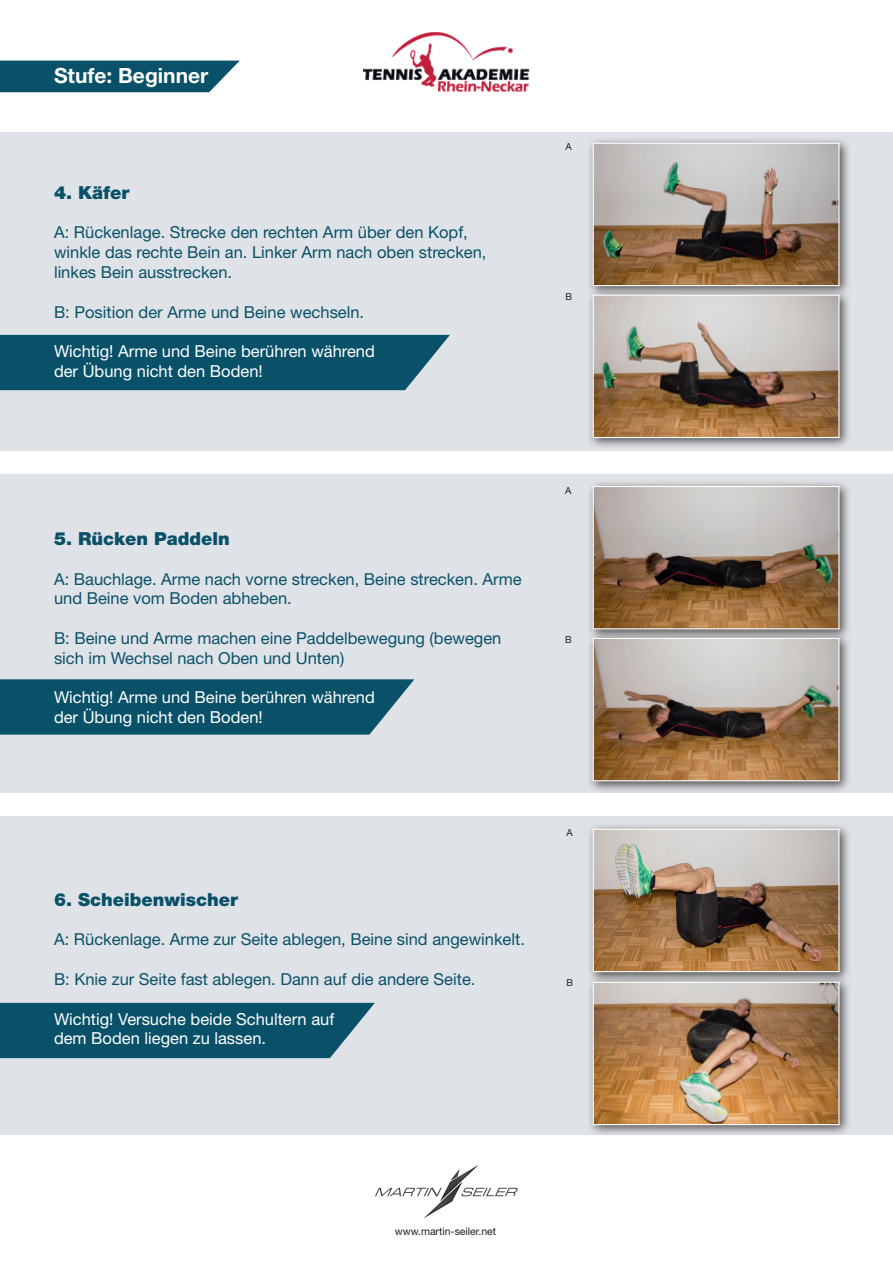
<style>
.page{position:relative;width:893px;height:1263px;background:#fff}
.page>*{position:absolute;margin:0;border:0;box-sizing:border-box;transform-origin:0 0}
.t1{font:700 21px "Helvetica Neue";color:#fff}
.t2{font:900 18px "Helvetica Neue";color:#095169}
.t3{font:16.5px/19.8px "Helvetica Neue";color:#095169}
.t4{font:16.5px/19.8px "Helvetica Neue";color:#fff}
.t5{font:10.5px "Helvetica Neue";color:#231f20}
.t6{font:9.6px "Helvetica Neue";color:#231f20}
</style>
<div class="page">
<div style="left:0;top:61px;width:240px;height:31px;background:#095169"></div>
<img style="left:364px;top:32px;width:165px;height:60px">
<svg style="left:375px;top:1165px;width:143px;height:53px"></svg>
<div style="left:0;top:474px;width:893px;height:319px;background:#dfe2e6"></div>
<div style="left:0;top:132px;width:893px;height:319px;background:#dfe2e6"></div>
<div style="left:0;top:335px;width:450px;height:55px;background:#095169"></div>
<svg style="left:0;top:679px;width:414px;height:56px;background:#175a71"></svg>
<div style="left:0;top:816px;width:893px;height:319px;background:#dfe2e6"></div>
<div style="left:0;top:1003px;width:375px;height:55px;background:#095169"></div>
<div style="left:587px;top:137px;width:265px;height:161px;background:#231f20;opacity:.75"></div>
<img style="left:595px;top:145px;width:242px;height:139px">
<div style="left:593px;top:143px;width:246px;height:143px;border:1px solid #fff"></div>
<div style="left:587px;top:289px;width:265px;height:161px;background:#231f20;opacity:.75"></div>
<img style="left:595px;top:297px;width:242px;height:139px">
<div style="left:593px;top:295px;width:246px;height:143px;border:1px solid #fff"></div>
<div style="left:587px;top:480px;width:265px;height:161px;background:#231f20;opacity:.75"></div>
<img style="left:595px;top:488px;width:242px;height:139px">
<div style="left:593px;top:486px;width:246px;height:143px;border:1px solid #fff"></div>
<div style="left:587px;top:632px;width:265px;height:161px;background:#231f20;opacity:.75"></div>
<img style="left:595px;top:640px;width:242px;height:139px">
<div style="left:593px;top:638px;width:246px;height:143px;border:1px solid #fff"></div>
<div style="left:587px;top:823px;width:265px;height:161px;background:#231f20;opacity:.75"></div>
<img style="left:595px;top:831px;width:242px;height:139px">
<div style="left:593px;top:829px;width:246px;height:143px;border:1px solid #fff"></div>
<div style="left:587px;top:976px;width:265px;height:161px;background:#231f20;opacity:.75"></div>
<img style="left:595px;top:984px;width:242px;height:139px">
<div style="left:593px;top:982px;width:246px;height:143px;border:1px solid #fff"></div>
<p class="t1" style="left:54px;top:63px;width:156px">Stufe: Beginner</p>
<p class="t2" style="left:54px;top:182px;width:77px">4. Käfer</p>
<p class="t3" style="left:54px;top:222px;width:434px">A: Rückenlage. Strecke den rechten Arm über den Kopf, winkle das rechte Bein an. Linker Arm nach oben strecken, linkes Bein ausstrecken.</p>
<p class="t3" style="left:54px;top:302px;width:312px">B: Position der Arme und Beine wechseln.</p>
<p class="t4" style="left:54px;top:341px;width:322px">Wichtig! Arme und Beine berühren während der Übung nicht den Boden!</p>
<p class="t6" style="left:566px;top:141px;width:8px">A</p>
<p class="t6" style="left:566px;top:291px;width:8px">B</p>
<p class="t2" style="left:54px;top:528px;width:177px">5. Rücken Paddeln</p>
<p class="t3" style="left:54px;top:569px;width:469px">A: Bauchlage. Arme nach vorne strecken, Beine strecken. Arme und Beine vom Boden abheben.</p>
<p class="t3" style="left:54px;top:628px;width:449px">B: Beine und Arme machen eine Paddelbewegung (bewegen sich im Wechsel nach Oben und Unten)</p>
<p class="t4" style="left:54px;top:687px;width:322px">Wichtig! Arme und Beine berühren während der Übung nicht den Boden!</p>
<p class="t2" style="left:54px;top:889px;width:186px">6. Scheibenwischer</p>
<p class="t3" style="left:54px;top:929px;width:472px">A: Rückenlage. Arme zur Seite ablegen, Beine sind angewinkelt.</p>
<p class="t3" style="left:54px;top:969px;width:423px">B: Knie zur Seite fast ablegen. Dann auf die andere Seite.</p>
<p class="t4" style="left:54px;top:1009px;width:282px">Wichtig! Versuche beide Schultern auf dem Boden liegen zu lassen.</p>
<p class="t6" style="left:565px;top:484px;width:8px">A</p>
<p class="t6" style="left:565px;top:634px;width:8px">B</p>
<p class="t6" style="left:566px;top:827px;width:8px">A</p>
<p class="t6" style="left:566px;top:977px;width:8px">B</p>
<p class="t5" style="left:395px;top:1225px;width:103px">www.martin-seiler.net</p>
</div>
